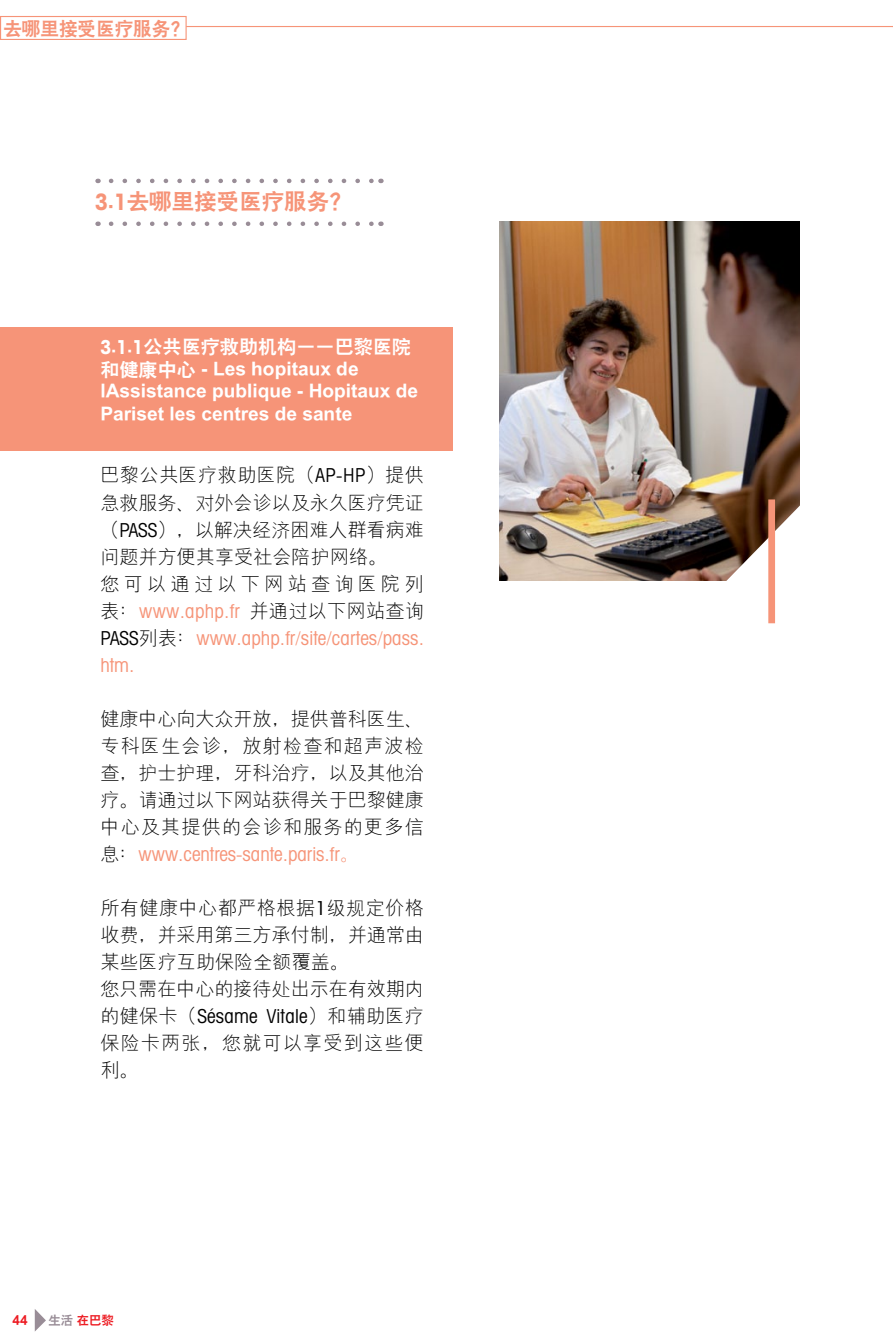
<style>
.page{position:relative;width:893px;height:1340px;background:#fff}
.page>*{position:absolute;margin:0;border:0;box-sizing:border-box;transform-origin:0 0}
.t1{font:800 22.5px "C Hei 2 GB";color:#f69478}
.t2{font:300 19.12px/27px "M Hei GB";color:#000}
.t3{font:800 19.12px/22.5px "C Hei 2 GB";color:#fff}
.t4{font:condensed 19.12px/27px "Avant Garde IT Cby BT";color:#f69478}
.t5{font:condensed 19.12px "Avant Garde IT Cby BT";letter-spacing:.015em;color:#000}
.t6{font:300 19.12px/27px "M Hei GB";letter-spacing:.06em;color:#000}
.t7{font:800 19.12px "C Hei 2 GB";color:#f69478}
.t8{font:800 13.5px "C Hei 2 GB";color:#ed1d24}
.t9{font:800 12.38px "C Hei 2 GB";color:#ed1d24}
.s1{font-family:"Avant Garde IT Cby BT";font-weight:700;font-stretch:condensed}
.s2{font-family:"Avant Garde IT Cby BT";font-weight:400;font-stretch:condensed}
.s3{font-family:"Avant Garde IT Cby BT";font-weight:400;font-stretch:condensed;color:#f69478}
.s4{color:#f69478}
.s5{color:#000}
.s6{font-family:"M Hei GB";font-weight:300;font-stretch:normal;color:#000}
.s7{font-family:"M Hei GB";font-weight:300;font-stretch:normal}
.s8{color:#998d97}
</style>
<div class="page">
<svg style="left:35px;top:1309px;width:11px;height:22px"></svg>
<svg style="left:99px;top:179px;width:281px;height:4px"></svg>
<svg style="left:111px;top:179px;width:263px;height:4px"></svg>
<svg style="left:99px;top:221px;width:281px;height:5px"></svg>
<svg style="left:111px;top:221px;width:263px;height:5px"></svg>
<img style="left:500px;top:222px;width:299px;height:358px">
<svg style="left:716px;top:502px;width:84px;height:122px"></svg>
<div style="left:768px;top:499px;width:7px;height:124px;background:#f69478"></div>
<div style="left:0;top:327px;width:452px;height:124px;background:#f69478"></div>
<hr style="left:186px;top:26px;width:707px;height:1px;background:#f69478">
<div style="left:0;top:16px;width:187px;height:24px;border:1px solid #f69478"></div>
<hr style="left:892px;top:939px;width:1px;height:31px;background:#f69478">
<hr style="left:892px;top:105px;width:1px;height:31px;background:#f69478">
<p class="t7" style="left:3px;top:19px;width:187px">去哪里接受医疗服务？</p>
<p class="t1" style="left:95px;top:190px;width:258px"><span class="s1">3</span>.<span class="s1">1</span>去哪里接受医疗服务？</p>
<p class="t3" style="left:100px;top:337px;width:319px"><span class="s1">3</span>.<span class="s1">1</span>.<span class="s1">1</span>公共医疗救助机构——巴黎医院和健康中心 - Les hopitaux de lAssistance publique - Hopitaux de<br>Pariset les centres de sante</p>
<p class="t2" style="left:100px;top:462px;width:325px">巴黎公共医疗救助医院（<span class="s2">AP</span>-<span class="s2">HP</span>）提供急救服务、对外会诊以及永久医疗凭证（<span class="s2">PASS</span>），以解决经济困难人群看病难问题并方便其享受社会陪护网络。<br>您可以通过以下网站查询医院列表：<span class="s3">www</span><span class="s4">.</span><span class="s3">aphp</span><span class="s4">.</span><span class="s3">fr</span> 并通过以下网站查询</p>
<p class="t4" style="left:100px;top:624px;width:325px"><span class="s5">PASS</span><span class="s6">列表：</span>www<span class="s7">.</span>aphp<span class="s7">.</span>fr<span class="s7">/</span>site<span class="s7">/</span>cartes<span class="s7">/</span>pass<span class="s7">. </span>htm<span class="s7">.</span></p>
<p class="t2" style="left:100px;top:705px;width:325px;text-align:justify">健康中心向大众开放，提供普科医生、专科医生会诊，放射检查和超声波检查，护士护理，牙科治疗，以及其他治疗。请通过以下网站获得关于巴黎健康中心及其提供的会诊和服务的更多信</p>
<p class="t4" style="left:100px;top:840px;width:260px"><span class="s6">息：</span>www<span class="s7">.</span>centres<span class="s7">-</span>sante<span class="s7">.</span>paris<span class="s7">.</span>fr<span class="s7">。</span></p>
<p class="t2" style="left:100px;top:894px;width:325px">所有健康中心都严格根据<span class="s2">1</span>级规定价格收费，并采用第三方承付制，并通常由某些医疗互助保险全额覆盖。<br>您只需在中心的接待处出示在有效期内</p>
<p class="t5" style="left:100px;top:1004px;width:325px"><span class="s7">的健保卡（</span>Sésame Vitale<span class="s7">）和辅助医疗</span></p>
<p class="t6" style="left:100px;top:1029px;width:325px">保险卡两张，您就可以享受到这些便利。</p>
<p class="t8" style="left:13px;top:1313px;width:17px">44</p>
<p class="t9" style="left:49px;top:1314px;width:67px"><span class="s8">生活</span> 在巴黎</p>
</div>
